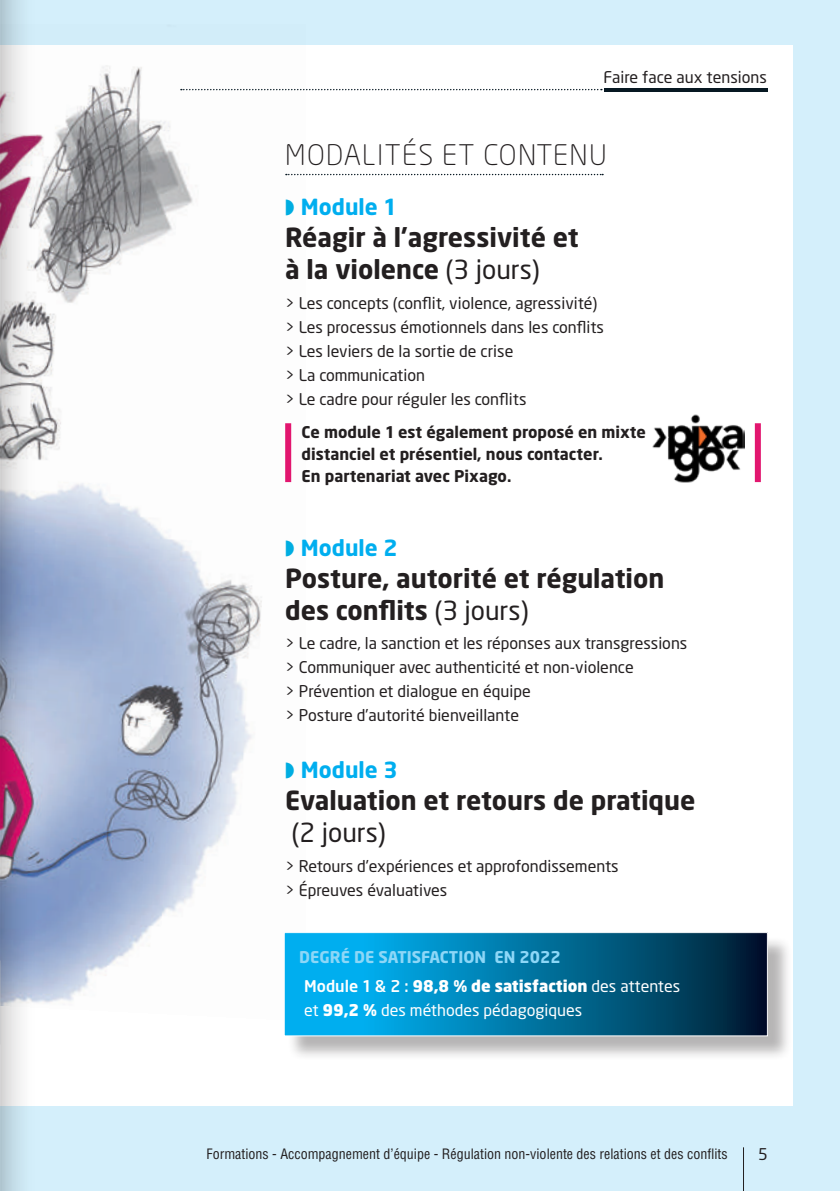
<style>
.page{position:relative;width:840px;height:1191px;background:#fff}
.page>*{position:absolute;margin:0;border:0;box-sizing:border-box;transform-origin:0 0}
.t1{font:300 28px "Neo Sans W1 G";letter-spacing:.05em;color:#231f20}
.t2{font:700 26px/32px "Neo Sans W1 G";color:#231f20}
.t3{font:26px "Neo Sans W1 G";color:#231f20}
.t4{font:700 22px "Neo Sans W1 G";color:#00aeef}
.t5{font:16px/24px "Neo Sans W1 G";color:#231f20}
.t6{font:700 16px/22px "Neo Sans W1 G";color:#231f20}
.t7{font:700 16px/28.4px "Neo Sans W1 G";color:#8dd7f7}
.t8{font:16px "Neo Sans W1 G";color:#fff}
.t9{font:condensed 14px "Helvetica";color:#231f20}
.s1{font-weight:400}
.s2{font-weight:500;color:#fff}
.s3{font-weight:900;color:#fff}
.s4{font-weight:400;color:#fff}
.s5{font-weight:900}
</style>
<div class="page">
<div style="left:0;top:0;width:839px;height:1191px;background:#d4effb"></div>
<div style="left:0;top:45px;width:792px;height:1061px;background:#fff"></div>
<hr style="left:742px;top:1147px;width:1px;height:44px;background:#231f20">
<img style="left:40px;top:65px;width:265px;height:938px">
<svg style="left:181px;top:89px;width:420px;height:1px"></svg>
<hr style="left:604px;top:88px;width:163px;height:4px;background:#071822">
<div style="left:286px;top:935px;width:506px;height:126px;background:#231f20;opacity:.33"></div>
<svg style="left:285px;top:934px;width:480px;height:100px;background:#0074a2"></svg>
<div style="left:283px;top:932px;width:484px;height:104px;border:1px solid #fff"></div>
<svg style="left:0;top:0;width:40px;height:1191px"></svg>
<svg style="left:286px;top:174px;width:316px;height:1px"></svg>
<img style="left:652px;top:414px;width:91px;height:69px">
<div style="left:285px;top:423px;width:6px;height:59px;background:#e2166f"></div>
<div style="left:754px;top:423px;width:6px;height:59px;background:#e2166f"></div>
<svg style="left:286px;top:200px;width:8px;height:15px"></svg>
<svg style="left:286px;top:540px;width:8px;height:16px"></svg>
<svg style="left:286px;top:762px;width:8px;height:16px"></svg>
<p class="t5" style="left:603px;top:65px;width:165px">Faire face aux tensions</p>
<h1 class="t1" style="left:285px;top:138px;width:323px">MODALITÉS ET CONTENU</h1>
<h3 class="t4" style="left:301px;top:193px;width:96px">Module 1</h3>
<h2 class="t2" style="left:285px;top:221px;width:295px">Réagir à l'agressivité et à la violence <span class="s1">(3 jours)</span></h2>
<p class="t5" style="left:285px;top:291px;width:320px">&gt; Les concepts (conflit, violence, agressivité) &gt; Les processus émotionnels dans les conflits &gt; Les leviers de la sortie de crise<br>&gt; La communication<br>&gt; Le cadre pour réguler les conflits</p>
<p class="t6" style="left:301px;top:421px;width:346px">Ce module 1 est également proposé en mixte distanciel et présentiel, nous contacter.<br>En partenariat avec Pixago.</p>
<h3 class="t4" style="left:301px;top:533px;width:98px">Module 2</h3>
<h2 class="t2" style="left:285px;top:561px;width:380px">Posture, autorité et régulation des conflits <span class="s1">(3 jours)</span></h2>
<p class="t5" style="left:285px;top:631px;width:403px">&gt; Le cadre, la sanction et les réponses aux transgressions &gt; Communiquer avec authenticité et non-violence<br>&gt; Prévention et dialogue en équipe<br>&gt; Posture d’autorité bienveillante</p>
<h3 class="t4" style="left:301px;top:756px;width:98px">Module 3</h3>
<h2 class="t2" style="left:285px;top:784px;width:411px">Evaluation et retours de pratique</h2>
<h2 class="t3" style="left:291px;top:817px;width:96px">(2 jours)</h2>
<p class="t5" style="left:285px;top:854px;width:335px">&gt; Retours d'expériences et approfondissements &gt; Épreuves évaluatives</p>
<p class="t7" style="left:304px;top:943px;width:377px;text-indent:-5px">DEGRÉ DE SATISFACTION EN 2022<br><span class="s2">Module 1 &amp; 2 :</span> <span class="s3">98,8 % de satisfaction</span> <span class="s4">des attentes</span></p>
<p class="t8" style="left:304px;top:1000px;width:279px">et <span class="s5">99,2 %</span> des méthodes pédagogiques</p>
<p class="t9" style="left:206px;top:1145px;width:522px">Formations - Accompagnement d’équipe - Régulation non-violente des relations et des conflits</p>
<p class="t5" style="left:757px;top:1142px;width:11px">5</p>
</div>
